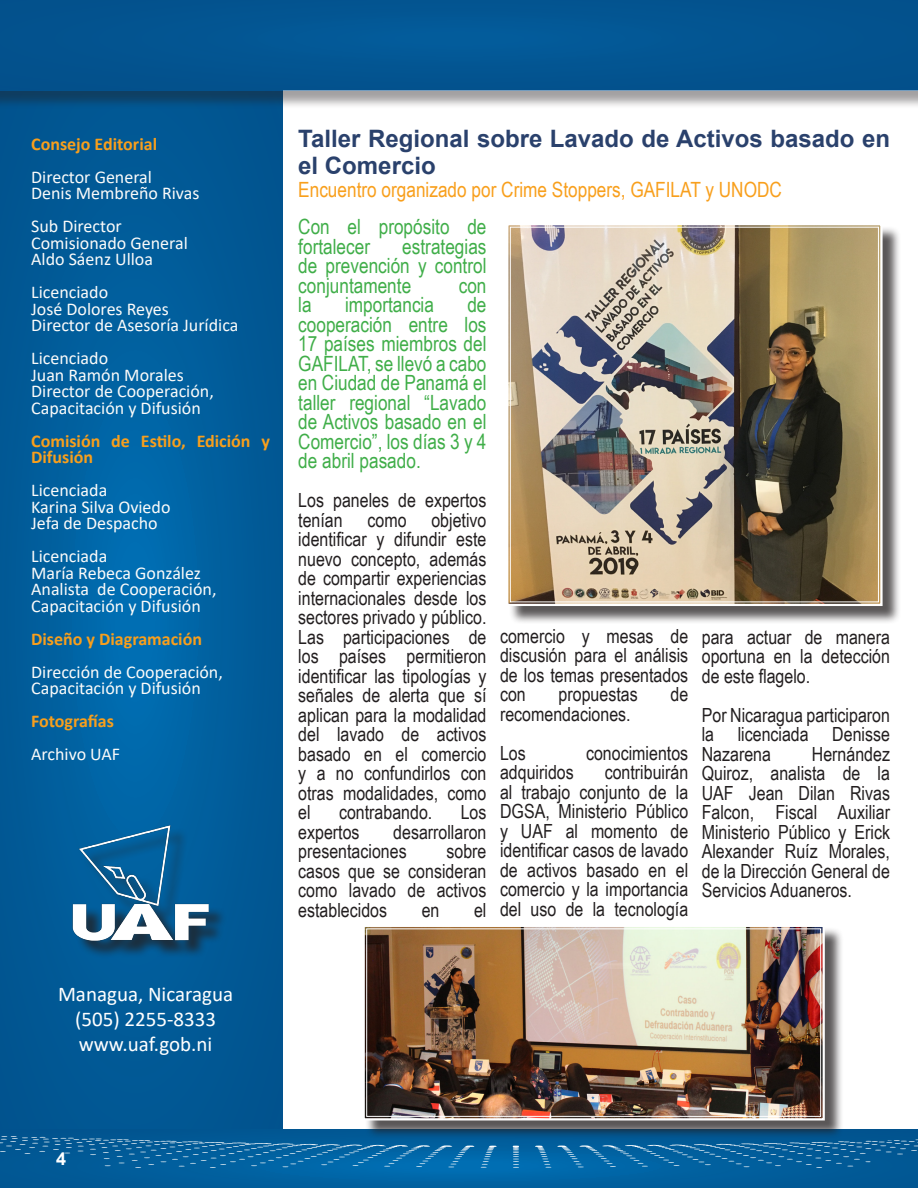
<style>
.page{position:relative;width:918px;height:1188px;background:#fff}
.page>*{position:absolute;margin:0;border:0;box-sizing:border-box;transform-origin:0 0}
.t1{font:700 24px/27px "Arial";color:#2a416c}
.t2{font:21px/19.5px "Arial Narrow";color:#40ae49;text-align:justify}
.t3{font:21px "Arial Narrow";color:#f89f1c}
.t4{font:21px "Calibri";color:#fff}
.t5{font:19.5px/19.5px "Arial Narrow";color:#231f20;text-align:justify}
.t6{font:18px/16.5px "Calibri";color:#fbfbfa}
.t7{font:700 18px/16.5px "Calibri";color:#f89f1c}
.t8{font:700 18px "Arial";color:#fff}
</style>
<div class="page">
<svg style="left:0;top:109px;width:283px;height:1021px;background:#005c9a"></svg>
<svg style="left:0;top:1130px;width:918px;height:58px;background:#0964a0"></svg>
<img style="left:1px;top:1136px;width:917px;height:5px">
<img style="left:117px;top:1154px;width:753px;height:3px">
<div style="left:0;top:0;width:918px;height:109px;background:#231f20;opacity:.75"></div>
<div style="left:0;top:0;width:918px;height:91px;background:#035490"></div>
<div style="left:75px;top:828px;width:152px;height:130px;background:#231f20;opacity:.75"></div>
<img style="left:66px;top:812px;width:147px;height:147px">
<div style="left:509px;top:226px;width:392px;height:399px;background:#231f20;opacity:.75"></div>
<img style="left:508px;top:225px;width:376px;height:382px">
<div style="left:510px;top:227px;width:369px;height:375px;border:1px solid #fff"></div>
<div style="left:365px;top:927px;width:479px;height:212px;background:#231f20;opacity:.75"></div>
<img style="left:364px;top:927px;width:462px;height:195px">
<div style="left:366px;top:928px;width:455px;height:189px;border:1px solid #fff"></div>
<p class="t7" style="left:31px;top:135px;width:127px">Consejo Editorial</p>
<p class="t6" style="left:31px;top:168px;width:122px">Director General</p>
<p class="t6" style="left:31px;top:185px;width:170px">Denis Membreño Rivas</p>
<p class="t6" style="left:31px;top:218px;width:92px">Sub Director</p>
<p class="t6" style="left:31px;top:234px;width:158px">Comisionado General</p>
<p class="t6" style="left:31px;top:251px;width:123px">Aldo Sáenz Ulloa</p>
<p class="t6" style="left:31px;top:284px;width:79px">Licenciado</p>
<p class="t6" style="left:31px;top:300px;width:139px">José Dolores Reyes</p>
<p class="t6" style="left:31px;top:317px;width:209px">Director de Asesoría Jurídica</p>
<p class="t6" style="left:31px;top:350px;width:79px">Licenciado</p>
<p class="t6" style="left:31px;top:366px;width:154px">Juan Ramón Morales</p>
<p class="t6" style="left:31px;top:383px;width:184px">Director de Cooperación,<br>Capacitación y Difusión</p>
<p class="t7" style="left:31px;top:432px;width:240px">Comisión de Estilo, Edición y<br>Difusión</p>
<p class="t6" style="left:31px;top:482px;width:78px">Licenciada</p>
<p class="t6" style="left:31px;top:498px;width:141px">Karina Silva Oviedo</p>
<p class="t6" style="left:31px;top:515px;width:128px">Jefa de Despacho</p>
<p class="t6" style="left:31px;top:548px;width:78px">Licenciada</p>
<p class="t6" style="left:31px;top:564px;width:171px">María Rebeca González</p>
<p class="t6" style="left:31px;top:581px;width:187px">Analista de Cooperación,<br>Capacitación y Difusión</p>
<p class="t7" style="left:31px;top:630px;width:172px">Diseño y Diagramación</p>
<p class="t6" style="left:31px;top:663px;width:193px">Dirección de Cooperación,<br>Capacitación y Difusión</p>
<p class="t7" style="left:31px;top:713px;width:84px">Fotografías</p>
<p class="t6" style="left:31px;top:746px;width:90px">Archivo UAF</p>
<p class="t4" style="left:58px;top:979px;width:177px">Managua, Nicaragua</p>
<p class="t4" style="left:75px;top:1004px;width:143px">(505) 2255-8333</p>
<p class="t4" style="left:79px;top:1030px;width:135px">www.uaf.gob.ni</p>
<p class="t1" style="left:298px;top:125px;width:593px">Taller Regional sobre Lavado de Activos basado en el Comercio</p>
<p class="t3" style="left:298px;top:174px;width:485px">Encuentro organizado por Crime Stoppers, GAFILAT y UNODC</p>
<p class="t2" style="left:298px;top:216px;width:190px">Con el propósito de fortalecer</p>
<p class="t2" style="left:298px;top:236px;width:190px;text-indent:104px">estrategias de prevención y control conjuntamente</p>
<p class="t2" style="left:459px;top:275px;width:29px">con</p>
<p class="t2" style="left:298px;top:294px;width:190px;text-indent:169px">de cooperación entre los 17 países miembros del GAFILAT, se llevó a cabo en Ciudad de Panamá el taller regional “Lavado de Activos basado en el Comercio”, los días 3 y 4 de abril pasado.</p>
<p class="t5" style="left:298px;top:490px;width:190px">Los paneles de expertos tenían</p>
<p class="t2" style="left:298px;top:294px;width:15px">la</p>
<p class="t2" style="left:345px;top:294px;width:90px">importancia</p>
<p class="t5" style="left:298px;top:509px;width:190px;text-indent:133px">objetivo identificar y difundir este nuevo concepto, además de compartir experiencias internacionales desde los sectores privado y público.<br>Las participaciones de los países permitieron identificar las tipologías y señales de alerta que sí aplican para la modalidad del lavado de activos basado en el comercio y a no confundirlos con otras modalidades, como el</p>
<p class="t5" style="left:368px;top:509px;width:41px">como</p>
<p class="t5" style="left:339px;top:802px;width:95px">contrabando.</p>
<p class="t5" style="left:461px;top:802px;width:27px">Los</p>
<p class="t5" style="left:298px;top:821px;width:63px">expertos</p>
<p class="t5" style="left:298px;top:821px;width:190px;text-indent:95px">desarrollaron presentaciones</p>
<p class="t5" style="left:298px;top:841px;width:190px;text-indent:148px">sobre casos que se consideran como lavado de activos establecidos</p>
<p class="t5" style="left:422px;top:899px;width:19px">en</p>
<p class="t5" style="left:474px;top:899px;width:14px">el</p>
<p class="t5" style="left:500px;top:625px;width:190px">comercio y mesas de discusión para el análisis de los temas presentados con</p>
<p class="t5" style="left:559px;top:684px;width:81px">propuestas</p>
<p class="t5" style="left:670px;top:684px;width:19px">de</p>
<p class="t5" style="left:500px;top:703px;width:132px">recomendaciones.</p>
<p class="t5" style="left:500px;top:742px;width:27px">Los</p>
<p class="t5" style="left:586px;top:742px;width:104px">conocimientos</p>
<p class="t5" style="left:500px;top:762px;width:75px">adquiridos</p>
<p class="t5" style="left:500px;top:762px;width:190px;text-indent:105px">contribuirán al trabajo conjunto de la DGSA, Ministerio Público y UAF al momento de identificar casos de lavado de activos basado en el comercio y la importancia del uso de la tecnología</p>
<p class="t5" style="left:702px;top:627px;width:190px">para actuar de manera oportuna en la detección de este flagelo.</p>
<p class="t5" style="left:702px;top:705px;width:190px">Por Nicaragua participaron la licenciada Denisse Nazarena</p>
<p class="t5" style="left:702px;top:744px;width:190px;text-indent:110px">Hernández Quiroz, analista de la UAF Jean Dilan Rivas Falcon, Fiscal Auxiliar Ministerio Público y Erick Alexander Ruíz Morales, de la Dirección General de Servicios Aduaneros.</p>
<p class="t8" style="left:56px;top:1146px;width:12px">4</p>
</div>
